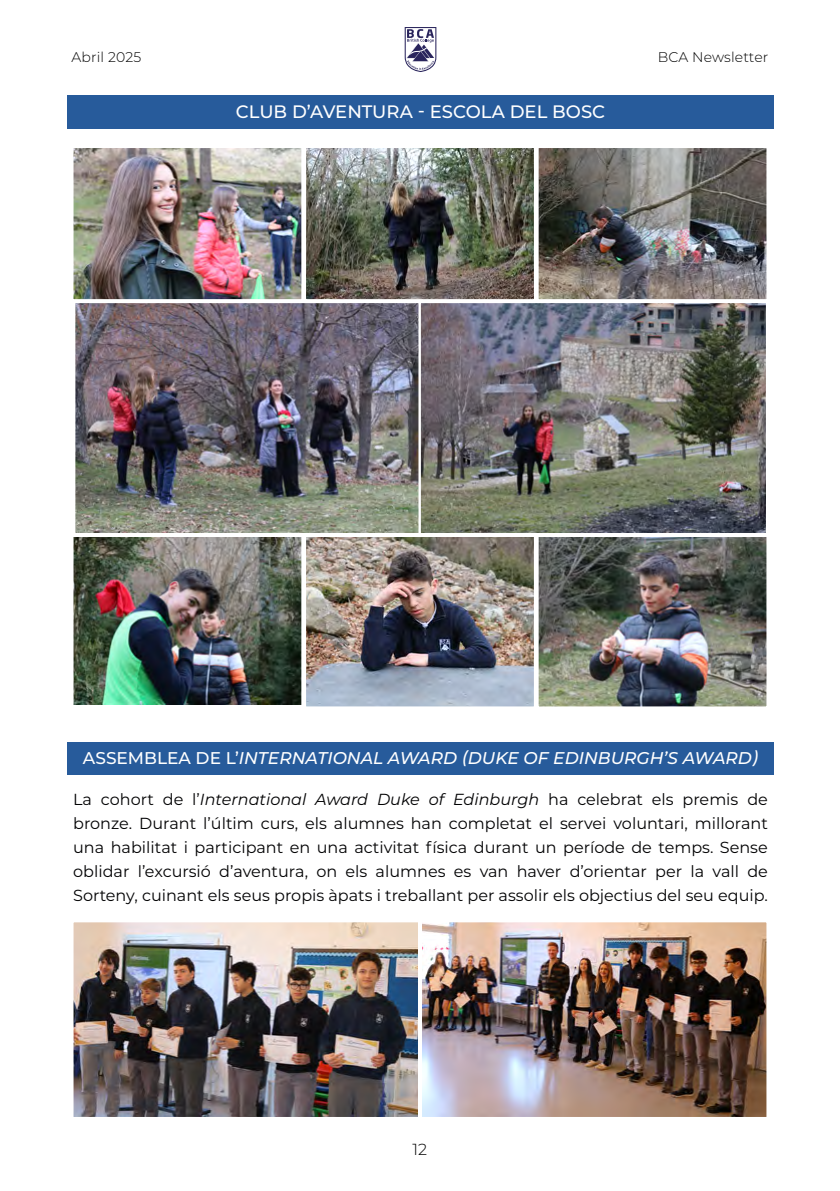
<style>
.page{position:relative;width:840px;height:1191px;background:#fff}
.page>*{position:absolute;margin:0;border:0;box-sizing:border-box;transform-origin:0 0}
.t1{font:500 18px "Montserrat";color:#fff}
.t2{font:italic 500 17px "Montserrat";color:#fff}
.t3{font:16px/24px "Montserrat";color:#020203;text-align:justify}
.t4{font:300 16px "Montserrat";color:#000}
.t5{font:300 14px "Montserrat";letter-spacing:.01em;color:#000}
.s1{font-style:normal}
.s2{font-style:italic}
</style>
<div class="page">
<svg style="left:404px;top:27px;width:32px;height:45px"></svg>
<img style="left:74px;top:923px;width:343px;height:193px">
<div style="left:71px;top:920px;width:349px;height:199px;border:2px solid #fff"></div>
<img style="left:423px;top:923px;width:342px;height:193px">
<div style="left:420px;top:920px;width:348px;height:199px;border:2px solid #fff"></div>
<div style="left:67px;top:95px;width:706px;height:33px;background:#275b9b"></div>
<div style="left:67px;top:742px;width:706px;height:32px;background:#275b9b"></div>
<img style="left:307px;top:538px;width:225px;height:167px">
<div style="left:304px;top:535px;width:231px;height:173px;border:2px solid #fff"></div>
<img style="left:74px;top:538px;width:226px;height:167px">
<div style="left:71px;top:535px;width:232px;height:173px;border:2px solid #fff"></div>
<img style="left:307px;top:149px;width:225px;height:149px">
<div style="left:304px;top:146px;width:231px;height:155px;border:2px solid #fff"></div>
<img style="left:539px;top:538px;width:226px;height:167px">
<div style="left:536px;top:535px;width:232px;height:173px;border:2px solid #fff"></div>
<img style="left:76px;top:304px;width:688px;height:228px">
<div style="left:73px;top:301px;width:347px;height:234px;border:2px solid #fff"></div>
<img style="left:539px;top:149px;width:226px;height:149px">
<div style="left:536px;top:146px;width:232px;height:155px;border:2px solid #fff"></div>
<div style="left:418px;top:301px;width:349px;height:234px;border:2px solid #fff"></div>
<img style="left:74px;top:149px;width:226px;height:149px">
<div style="left:71px;top:146px;width:232px;height:155px;border:2px solid #fff"></div>
<p class="t5" style="left:71px;top:48px;width:71px">Abril 2025</p>
<p class="t5" style="left:657px;top:48px;width:112px">BCA Newsletter</p>
<p class="t1" style="left:236px;top:99px;width:371px">CLUB D’AVENTURA - ESCOLA DEL BOSC</p>
<p class="t2" style="left:83px;top:746px;width:676px"><span class="s1">ASSEMBLEA DE L’</span>INTERNATIONAL AWARD (DUKE OF EDINBURGH’S AWARD)</p>
<p class="t3" style="left:73px;top:787px;width:695px">La cohort de l’<span class="s2">International Award Duke of Edinburgh</span> ha celebrat els premis de bronze. Durant l’últim curs, els alumnes han completat el servei voluntari, millorant una habilitat i participant en una activitat física durant un període de temps. Sense oblidar l’excursió d’aventura, on els alumnes es van haver d’orientar per la vall de Sorteny, cuinant els seus propis àpats i treballant per assolir els objectius del seu equip.</p>
<p class="t4" style="left:412px;top:1138px;width:16px">12</p>
</div>
